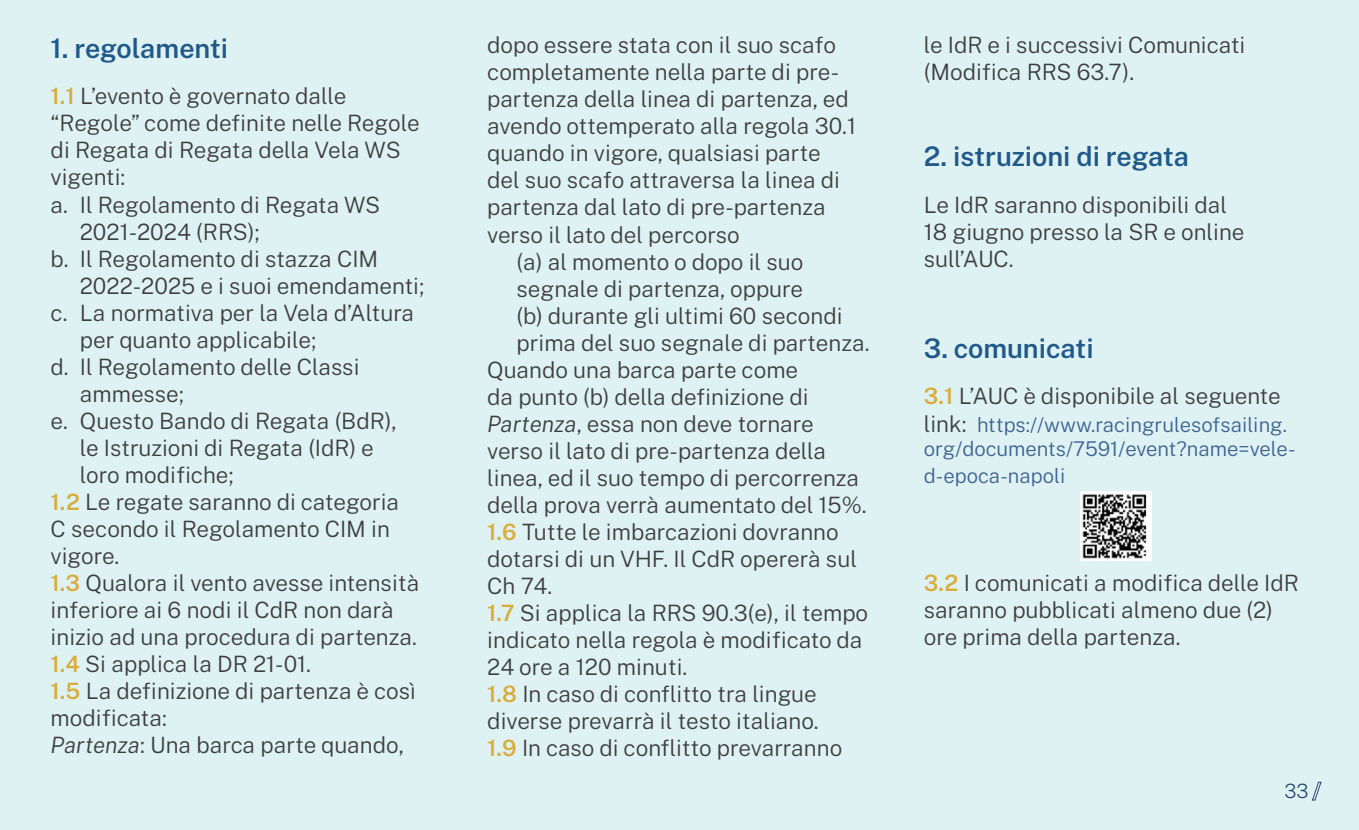
<style>
.page{position:relative;width:1359px;height:830px;background:#fff}
.page>*{position:absolute;margin:0;border:0;box-sizing:border-box;transform-origin:0 0}
.Titoli_paragrafi{font:600 27px "Public Sans";color:#1f588a}
.Testi_lunghi{font:300 22.5px/27px "Public Sans";color:#3e3e3f}
.Testi_lunghi-2{font:300 20.25px/24.3px "Public Sans";color:#3d6293}
.t1{font:200 19.57px "Public Sans";color:#1b3b6b}
.s1{font-weight:600;color:#d8ad3d}
.s2{font-style:italic}
.s3{font-size:22.5px;color:#3e3e3f}
.s4{font-weight:700;font-size:24.07px;color:#2d4773}
</style>
<div class="page">
<div style="left:0;top:0;width:1359px;height:829px;background:#dff2f3"></div>
<img style="left:1080px;top:491px;width:71px;height:69px">
<p class="Titoli_paragrafi" style="left:51px;top:28px;width:179px">1. regolamenti</p>
<p class="Testi_lunghi" style="left:51px;top:81px;width:370px"><span class="s1">1.1</span> L’evento è governato dalle “Regole” come defi nite nelle Regole di Regata di Regata della Vela WS vigenti:</p>
<p class="Testi_lunghi" style="left:80px;top:189px;width:302px;text-indent:-29px">a. Il Regolamento di Regata WS<br>2021-2024 (RRS);</p>
<p class="Testi_lunghi" style="left:80px;top:243px;width:346px;text-indent:-29px">b. Il Regolamento di stazza CIM<br>2022-2025 e i suoi emendamenti;</p>
<p class="Testi_lunghi" style="left:80px;top:297px;width:336px;text-indent:-29px">c. La normativa per la Vela d’Altura per quanto applicabile;</p>
<p class="Testi_lunghi" style="left:80px;top:351px;width:281px;text-indent:-29px">d. Il Regolamento delle Classi ammesse;</p>
<p class="Testi_lunghi" style="left:80px;top:405px;width:318px;text-indent:-29px">e. Questo Bando di Regata (BdR), le Istruzioni di Regata (IdR) e loro modifiche;</p>
<p class="Testi_lunghi" style="left:51px;top:486px;width:350px"><span class="s1">1.2</span> Le regate saranno di categoria<br>C secondo il Regolamento CIM in vigore.</p>
<p class="Testi_lunghi" style="left:51px;top:567px;width:370px"><span class="s1">1.3</span> Qualora il vento avesse intensità inferiore ai 6 nodi il CdR non darà inizio ad una procedura di partenza.</p>
<p class="Testi_lunghi" style="left:51px;top:648px;width:262px"><span class="s1">1.4</span> Si applica la DR 21-01.</p>
<p class="Testi_lunghi" style="left:51px;top:675px;width:367px"><span class="s1">1.5</span> La defi nizione di partenza è così modificata:</p>
<p class="Testi_lunghi" style="left:51px;top:729px;width:355px"><span class="s2">Partenza</span>: Una barca parte quando,</p>
<p class="Testi_lunghi" style="left:487px;top:30px;width:370px">dopo essere stata con il suo scafo completamente nella parte di pre&shy;partenza della linea di partenza, ed avendo ottemperato alla regola 30.1 quando in vigore, qualsiasi parte del suo scafo attraversa la linea di partenza dal lato di pre-partenza verso il lato del percorso</p>
<p class="Testi_lunghi" style="left:516px;top:246px;width:288px">(a) al momento o dopo il suo segnale di partenza, oppure</p>
<p class="Testi_lunghi" style="left:516px;top:300px;width:355px">(b) durante gli ultimi 60 secondi prima del suo segnale di partenza.</p>
<p class="Testi_lunghi" style="left:487px;top:354px;width:381px">Quando una barca parte come<br>da punto (b) della defi nizione di <span class="s2">Partenza</span>, essa non deve tornare verso il lato di pre-partenza della linea, ed il suo tempo di percorrenza della prova verrà aumentato del 15%.</p>
<p class="Testi_lunghi" style="left:487px;top:516px;width:371px"><span class="s1">1.6</span> Tutte le imbarcazioni dovranno dotarsi di un VHF. Il CdR opererà sul<br>Ch 74.</p>
<p class="Testi_lunghi" style="left:487px;top:597px;width:382px"><span class="s1">1.7</span> Si applica la RRS 90.3(e), il tempo indicato nella regola è modificato da<br>24 ore a 120 minuti.</p>
<p class="Testi_lunghi" style="left:487px;top:678px;width:333px"><span class="s1">1.8</span> In caso di conflitto tra lingue diverse prevarrà il testo italiano.</p>
<p class="Testi_lunghi" style="left:487px;top:732px;width:356px"><span class="s1">1.9</span> In caso di conflitto prevarranno</p>
<p class="Testi_lunghi" style="left:924px;top:30px;width:323px">le IdR e i successivi Comunicati (Modifica RRS 63.7).</p>
<p class="Titoli_paragrafi" style="left:924px;top:137px;width:267px">2. istruzioni di regata</p>
<p class="Testi_lunghi" style="left:924px;top:190px;width:322px">Le IdR saranno disponibili dal<br>18 giugno presso la SR e online sull’AUC.</p>
<p class="Titoli_paragrafi" style="left:924px;top:328px;width:171px">3. comunicati</p>
<p class="Testi_lunghi" style="left:923px;top:381px;width:358px"><span class="s1">3.1</span> L’AUC è disponibile al seguente</p>
<p class="Testi_lunghi-2" style="left:923px;top:410px;width:373px"><span class="s3">link:</span> https://www.racingrulesofsailing. org/documents/7591/event?name=vele-</p>
<p class="Testi_lunghi-2" style="left:923px;top:462px;width:143px">d-epoca-napoli</p>
<p class="Testi_lunghi" style="left:923px;top:567px;width:376px"><span class="s1">3.2</span> I comunicati a modifica delle IdR saranno pubblicati almeno due (2) ore prima della partenza.</p>
<p class="t1" style="left:1284px;top:776px;width:38px">33<span class="s4">/</span></p>
</div>
